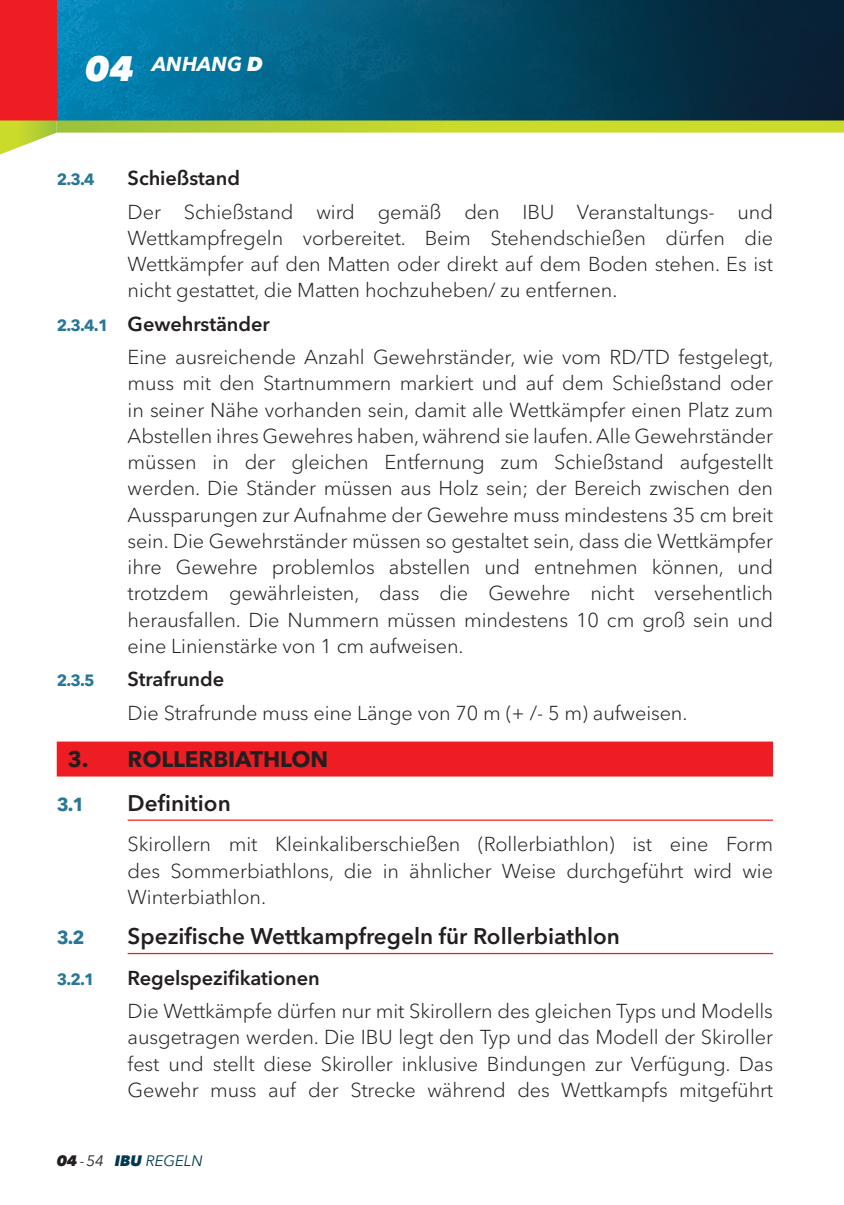
<style>
.page{position:relative;width:844px;height:1205px;background:#fff}
.page>*{position:absolute;margin:0;border:0;box-sizing:border-box;transform-origin:0 0}
.t1{font:600 22.5px "Avenir Next W1 G";color:#231f20}
.t2{font:700 22.5px "Avenir Next W1 G";letter-spacing:-.005em;color:#231f20}
.t3{font:300 20px/26.2px "Avenir Next W1 G";letter-spacing:-.005em;color:#231f20;text-align:justify}
.t4{font:600 20px "Avenir Next W1 G";letter-spacing:-.005em;color:#231f20}
.t5{font:italic 700 20px "Avenir Next W1 G";color:#fff}
.t6{font:700 18.75px "Avenir Next W1 G";color:#297796}
.t7{font:700 16.25px "Avenir Next W1 G";color:#297796}
.t8{font:italic 15px "Avenir Next W1 G";color:#01394f}
.s1{font-weight:800;font-size:35px}
.s2{font-weight:800}
.s3{font-weight:700;font-size:16.25px;color:#297796}
.s4{font-weight:600}
.s5{font-weight:800;color:#231f20}
.s6{color:#231f20}
</style>
<div class="page">
<img style="left:57px;top:0;width:787px;height:120px">
<div style="left:0;top:0;width:57px;height:120px;background:#ee1d23"></div>
<svg style="left:0;top:120px;width:57px;height:35px"></svg>
<svg style="left:57px;top:120px;width:786px;height:13px"></svg>
<svg style="left:843px;top:120px;width:1px;height:13px"></svg>
<div style="left:57px;top:741px;width:715px;height:35px;background:#ee1d23"></div>
<hr style="left:128px;top:819px;width:644px;height:2px;background:#ee1d23">
<hr style="left:128px;top:953px;width:644px;height:1px;background:#ee1d23">
<p class="t5" style="left:85px;top:52px;width:179px"><span class="s1">04</span> ANHANG <span class="s2">D</span></p>
<p class="t7" style="left:57px;top:170px;width:39px">2.3.4</p>
<p class="t4" style="left:128px;top:166px;width:114px">Schießstand</p>
<p class="t3" style="left:128px;top:198px;width:646px">Der Schießstand wird gemäß den IBU Veranstaltungs- und Wettkampfregeln vorbereitet. Beim Stehendschießen dürfen die Wettkämpfer auf den Matten oder direkt auf dem Boden stehen. Es ist nicht gestattet, die Matten hochzuheben/ zu entfernen.</p>
<p class="t3" style="left:128px;top:307px;width:647px;line-height:33.2px;text-indent:-71px"><span class="s3">2.3.4.1</span> <span class="s4">Gewehrständer<br></span>Eine ausreichende Anzahl Gewehrständer, wie vom RD/TD festgelegt,</p>
<p class="t3" style="left:128px;top:370px;width:646px">muss mit den Startnummern markiert und auf dem Schießstand oder in seiner Nähe vorhanden sein, damit alle Wettkämpfer einen Platz zum Abstellen ihres Gewehres haben, während sie laufen. Alle Gewehrständer müssen in der gleichen Entfernung zum Schießstand aufgestellt werden. Die Ständer müssen aus Holz sein; der Bereich zwischen den Aussparungen zur Aufnahme der Gewehre muss mindestens 35 cm breit sein. Die Gewehrständer müssen so gestaltet sein, dass die Wettkämpfer ihre Gewehre problemlos abstellen und entnehmen können, und trotzdem gewährleisten, dass die Gewehre nicht versehentlich herausfallen. Die Nummern müssen mindestens 10 cm groß sein und eine Linienstärke von 1 cm aufweisen.</p>
<p class="t7" style="left:57px;top:670px;width:39px">2.3.5</p>
<p class="t4" style="left:128px;top:667px;width:98px">Strafrunde</p>
<p class="t3" style="left:128px;top:699px;width:561px">Die Strafrunde muss eine Länge von 70 m (+ /- 5 m) aufweisen.</p>
<p class="t2" style="left:67px;top:745px;width:262px">3. ROLLERBIATHLON</p>
<p class="t6" style="left:57px;top:793px;width:29px">3.1</p>
<p class="t1" style="left:128px;top:789px;width:105px">Definition</p>
<p class="t3" style="left:128px;top:831px;width:646px">Skirollern mit Kleinkaliberschießen (Rollerbiathlon) ist eine Form des Sommerbiathlons, die in ähnlicher Weise durchgeführt wird wie Winterbiathlon.</p>
<p class="t6" style="left:57px;top:926px;width:29px">3.2</p>
<p class="t1" style="left:128px;top:923px;width:493px">Spezifische Wettkampfregeln für Rollerbiathlon</p>
<p class="t7" style="left:57px;top:969px;width:39px">3.2.1</p>
<p class="t4" style="left:128px;top:965px;width:194px">Regelspezifikationen</p>
<p class="t3" style="left:128px;top:998px;width:646px">Die Wettkämpfe dürfen nur mit Skirollern des gleichen Typs und Modells ausgetragen werden. Die IBU legt den Typ und das Modell der Skiroller fest und stellt diese Skiroller inklusive Bindungen zur Verfügung. Das Gewehr muss auf der Strecke während des Wettkampfs mitgeführt</p>
<p class="t8" style="left:57px;top:1152px;width:147px"><span class="s5">04</span> <span class="s6">- 54</span> <span class="s2">IBU</span> REGELN</p>
</div>
